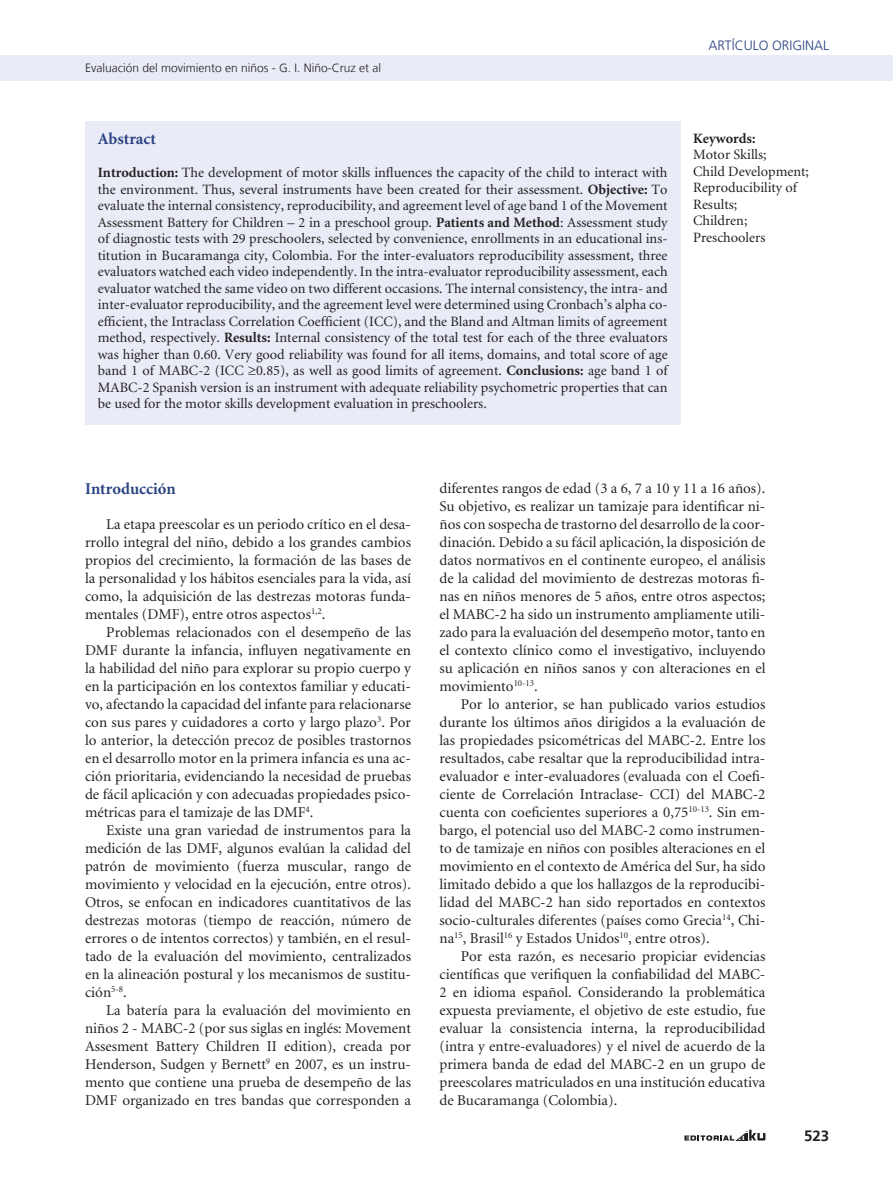
<style>
.page{position:relative;width:893px;height:1191px;background:#fff}
.page>*{position:absolute;margin:0;border:0;box-sizing:border-box;transform-origin:0 0}
._6-subtitulo{font:700 16.5px "Minion";color:#2a4282}
._1-texto{font:15px/18px "Minion";color:#231f20;text-align:justify}
.t1{font:700 15px "Frutiger LT";color:#231f20}
._5-resumen{font:14.25px/16.5px "Minion";color:#231f20}
._5-resumen-2{font:700 14.25px "Minion";color:#231f20}
.t2{font:300 13.5px "Frutiger LT";color:#2a4282}
._3-datos_autores-doi{font:300 12px "Frutiger LT";color:#231f20}
.s1{font-weight:700}
</style>
<div class="page">
<svg style="left:684px;top:1129px;width:81px;height:11px"></svg>
<div style="left:0;top:55px;width:893px;height:26px;background:#e9ecf6"></div>
<div style="left:85px;top:121px;width:595px;height:304px;background:#e9ecf6"></div>
<p class="_3-datos_autores-doi" style="left:85px;top:61px;width:298px">Evaluación del movimiento en niños - G. I. Niño-Cruz et al</p>
<p class="_6-subtitulo" style="left:98px;top:130px;width:60px">Abstract</p>
<p class="_5-resumen" style="left:98px;top:165px;width:571px;text-align:justify"><span class="s1">Introduction:</span> The development of motor skills influences the capacity of the child to interact with the environment. Thus, several instruments have been created for their assessment. <span class="s1">Objective:</span> To evaluate the internal consistency, reproducibility, and agreement level of age band 1 of the Movement Assessment Battery for Children – 2 in a preschool group. <span class="s1">Patients and Method</span>: Assessment study of diagnostic tests with 29 preschoolers, selected by convenience, enrollments in an educational ins&shy;titution in Bucaramanga city, Colombia. For the inter-evaluators reproducibility assessment, three evaluators watched each video independently. In the intra-evaluator reproducibility assessment, each evaluator watched the same video on two different occasions. The internal consistency, the intra- and inter-evaluator reproducibility, and the agreement level were determined using Cronbach’s alpha co&shy;efficient, the Intraclass Correlation Coefficient (ICC), and the Bland and Altman limits of agreement method, respectively. <span class="s1">Results:</span> Internal consistency of the total test for each of the three evaluators was higher than 0.60. Very good reliability was found for all items, domains, and total score of age band 1 of MABC-2 (ICC ≥0.85), as well as good limits of agreement. <span class="s1">Conclusions:</span> age band 1 of MABC-2 Spanish version is an instrument with adequate reliability psychometric properties that can be used for the motor skills development evaluation in preschoolers.</p>
<p class="t2" style="left:708px;top:38px;width:18px">Artículo</p>
<p class="t2" style="left:772px;top:38px;width:18px">Original</p>
<p class="_5-resumen-2" style="left:693px;top:131px;width:64px">Keywords:</p>
<p class="_5-resumen" style="left:693px;top:147px;width:117px">Motor Skills;<br>Child Development;<br>Reproducibility of<br>Results;<br>Children;<br>Preschoolers</p>
<p class="_6-subtitulo" style="left:85px;top:481px;width:92px">Introducción</p>
<p class="_1-texto" style="left:85px;top:515px;width:327px;text-indent:21px">La etapa preescolar es un periodo crítico en el desa&shy;rrollo integral del niño, debido a los grandes cambios propios del crecimiento, la formación de las bases de la personalidad y los hábitos esenciales para la vida, así como, la adquisición de las destrezas motoras funda&shy;mentales (DMF), entre otros aspectos<sup>1,2</sup>.</p>
<p class="_1-texto" style="left:85px;top:623px;width:327px;text-indent:21px">Problemas relacionados con el desempeño de las DMF durante la infancia, influyen negativamente en la habilidad del niño para explorar su propio cuerpo y en la participación en los contextos familiar y educati&shy;vo, afectando la capacidad del infante para relacionarse con sus pares y cuidadores a corto y largo plazo<sup>3</sup>. Por lo anterior, la detección precoz de posibles trastornos en el desarrollo motor en la primera infancia es una ac&shy;ción prioritaria, evidenciando la necesidad de pruebas de fácil aplicación y con adecuadas propiedades psico&shy;métricas para el tamizaje de las DMF<sup>4</sup>.</p>
<p class="_1-texto" style="left:85px;top:821px;width:327px;text-indent:21px">Existe una gran variedad de instrumentos para la medición de las DMF, algunos evalúan la calidad del patrón de movimiento (fuerza muscular, rango de movimiento y velocidad en la ejecución, entre otros).<br>Otros, se enfocan en indicadores cuantitativos de las destrezas motoras (tiempo de reacción, número de errores o de intentos correctos) y también, en el resul&shy;tado de la evaluación del movimiento, centralizados en la alineación postural y los mecanismos de sustitu&shy;ción<sup>5-8</sup>.</p>
<p class="_1-texto" style="left:85px;top:1001px;width:327px;text-indent:21px">La batería para la evaluación del movimiento en niños 2 - MABC-2 (por sus siglas en inglés: Movement Assesment Battery Children II edition), creada por Henderson, Sudgen y Bernett<sup>9</sup> en 2007, es un instru&shy;mento que contiene una prueba de desempeño de las DMF organizado en tres bandas que corresponden a</p>
<p class="_1-texto" style="left:439px;top:480px;width:327px">diferentes rangos de edad (3 a 6, 7 a 10 y 11 a 16 años).<br>Su objetivo, es realizar un tamizaje para identificar ni&shy;ños con sospecha de trastorno del desarrollo de la coor&shy;dinación. Debido a su fácil aplicación, la disposición de datos normativos en el continente europeo, el análisis de la calidad del movimiento de destrezas motoras fi&shy;nas en niños menores de 5 años, entre otros aspectos; el MABC-2 ha sido un instrumento ampliamente utili&shy;zado para la evaluación del desempeño motor, tanto en el contexto clínico como el investigativo, incluyendo su aplicación en niños sanos y con alteraciones en el movimiento<sup>10-13</sup>.</p>
<p class="_1-texto" style="left:439px;top:696px;width:327px;text-indent:21px">Por lo anterior, se han publicado varios estudios durante los últimos años dirigidos a la evaluación de las propiedades psicométricas del MABC-2. Entre los resultados, cabe resaltar que la reproducibilidad intra&shy;evaluador e inter-evaluadores (evaluada con el Coefi&shy;ciente de Correlación Intraclase- CCI) del MABC-2 cuenta con coeficientes superiores a 0,75<sup>10-13</sup>. Sin em&shy;bargo, el potencial uso del MABC-2 como instrumen&shy;to de tamizaje en niños con posibles alteraciones en el movimiento en el contexto de América del Sur, ha sido limitado debido a que los hallazgos de la reproducibi&shy;lidad del MABC-2 han sido reportados en contextos socio-culturales diferentes (países como Grecia<sup>14</sup>, Chi&shy;na<sup>15</sup>, Brasil<sup>16</sup> y Estados Unidos<sup>10</sup>, entre otros).</p>
<p class="_1-texto" style="left:439px;top:948px;width:327px;text-indent:21px">Por esta razón, es necesario propiciar evidencias científicas que verifiquen la confiabilidad del MABC-2 en idioma español. Considerando la problemática expuesta previamente, el objetivo de este estudio, fue evaluar la consistencia interna, la reproducibilidad (intra y entre-evaluadores) y el nivel de acuerdo de la primera banda de edad del MABC-2 en un grupo de preescolares matriculados en una institución educativa de Bucaramanga (Colombia).</p>
<p class="t1" style="left:804px;top:1126px;width:27px">523</p>
</div>
